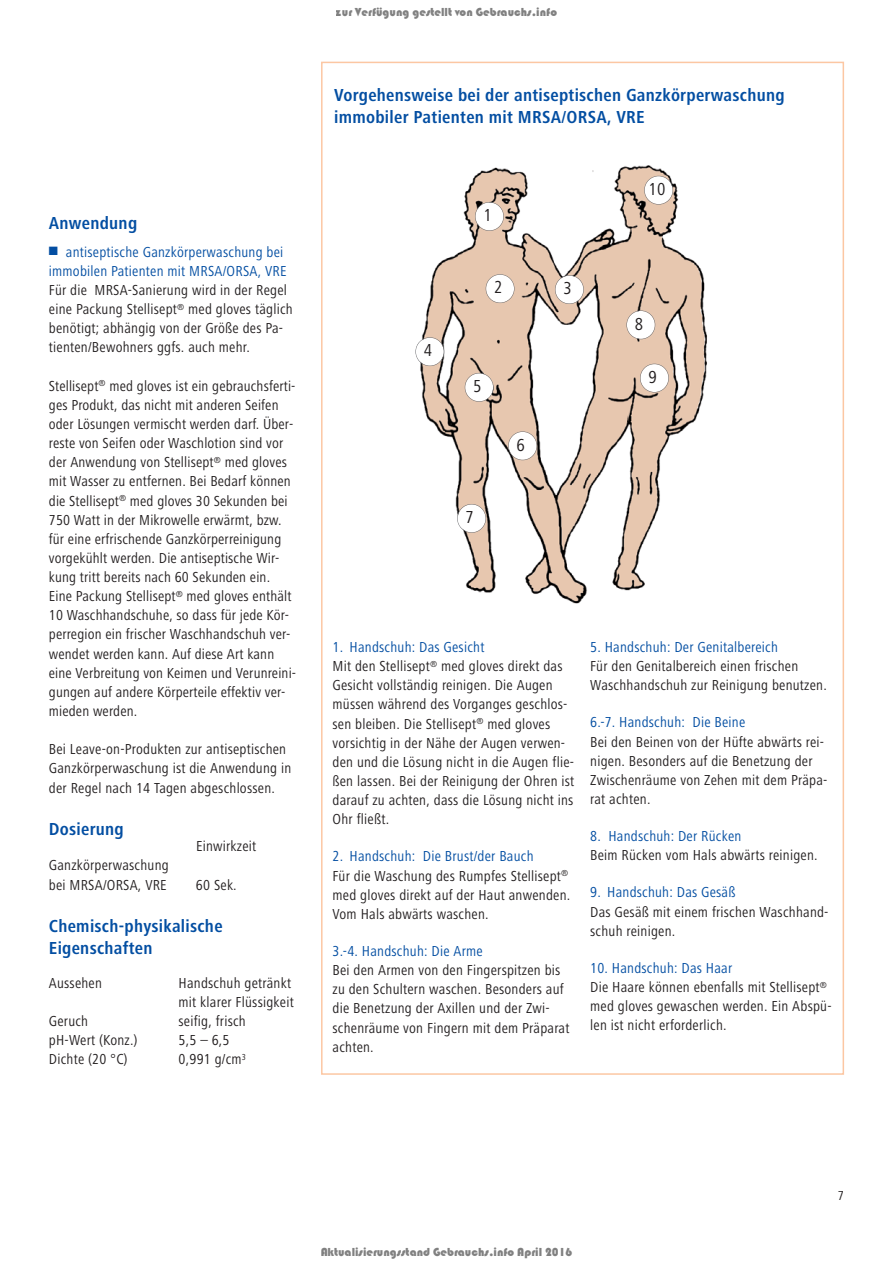
<style>
.page{position:relative;width:893px;height:1263px;background:#fff}
.page>*{position:absolute;margin:0;border:0;box-sizing:border-box;transform-origin:0 0}
.t1{font:700 18px/22.2px "Hartmann";letter-spacing:.015em;color:#034ea2}
.t2{font:18px "Hartmann";color:#231f20}
.t3{font:15px/19.2px "Hartmann";letter-spacing:.015em;color:#231f20}
.t4{font:15px/19.2px "Hartmann";letter-spacing:.015em;color:#034ea2}
.t5{font:13.5px "Hartmann";color:#231f20}
.t6{font:12px "Bauhaus 93";color:rgb(0 0 0/.5)}
.s1{color:#034ea2}
</style>
<div class="page">
<img style="left:417px;top:165px;width:290px;height:439px">
<img style="left:606px;top:411px;width:101px;height:11px">
<div style="left:475px;top:202px;width:28px;height:28px;background:#fff;border-radius:50%"></div>
<div style="left:475px;top:202px;width:29px;height:29px;border:1px solid #77787b;border-radius:50%"></div>
<div style="left:486px;top:275px;width:28px;height:28px;background:#fff;border-radius:50%"></div>
<div style="left:486px;top:274px;width:29px;height:29px;border:1px solid #77787b;border-radius:50%"></div>
<div style="left:416px;top:338px;width:28px;height:28px;background:#fff;border-radius:50%"></div>
<div style="left:415px;top:337px;width:29px;height:29px;border:1px solid #77787b;border-radius:50%"></div>
<div style="left:465px;top:373px;width:28px;height:28px;background:#fff;border-radius:50%"></div>
<div style="left:465px;top:373px;width:29px;height:29px;border:1px solid #77787b;border-radius:50%"></div>
<div style="left:509px;top:432px;width:27px;height:28px;background:#fff;border-radius:50%"></div>
<div style="left:508px;top:431px;width:29px;height:29px;border:1px solid #77787b;border-radius:50%"></div>
<div style="left:458px;top:504px;width:28px;height:28px;background:#fff;border-radius:50%"></div>
<div style="left:457px;top:504px;width:29px;height:29px;border:1px solid #77787b;border-radius:50%"></div>
<div style="left:640px;top:364px;width:28px;height:28px;background:#fff;border-radius:50%"></div>
<div style="left:640px;top:364px;width:29px;height:29px;border:1px solid #77787b;border-radius:50%"></div>
<div style="left:627px;top:311px;width:28px;height:28px;background:#fff;border-radius:50%"></div>
<div style="left:626px;top:310px;width:29px;height:29px;border:1px solid #77787b;border-radius:50%"></div>
<div style="left:555px;top:276px;width:28px;height:28px;background:#fff;border-radius:50%"></div>
<div style="left:555px;top:275px;width:29px;height:29px;border:1px solid #77787b;border-radius:50%"></div>
<div style="left:645px;top:176px;width:27px;height:28px;background:#fff;border-radius:50%"></div>
<div style="left:644px;top:176px;width:29px;height:29px;border:1px solid #77787b;border-radius:50%"></div>
<p class="t1" style="left:49px;top:213px;width:90px">Anwendung</p>
<p class="t4" style="left:49px;top:243px;width:239px">■ antiseptische Ganzkörperwaschung bei immobilen Patienten mit MRSA/ORSA, VRE</p>
<p class="t3" style="left:49px;top:282px;width:245px">Für die MRSA-Sanierung wird in der Regel eine Packung Stellisept<sup>®</sup> med gloves täglich benötigt; abhängig von der Größe des Pa&shy;tienten/Bewohners ggfs. auch mehr.</p>
<p class="t3" style="left:49px;top:377px;width:249px">Stellisept<sup>®</sup> med gloves ist ein gebrauchsferti&shy;ges Produkt, das nicht mit anderen Seifen oder Lösungen vermischt werden darf. Über&shy;reste von Seifen oder Waschlotion sind vor der Anwendung von Stellisept<sup>®</sup> med gloves mit Wasser zu entfernen. Bei Bedarf können die Stellisept<sup>®</sup> med gloves 30 Sekunden bei 750 Watt in der Mikrowelle erwärmt, bzw. für eine erfrischende Ganzkörperreinigung vorgekühlt werden. Die antiseptische Wir&shy;kung tritt bereits nach 60 Sekunden ein.<br>Eine Packung Stellisept<sup>®</sup> med gloves enthält 10 Waschhandschuhe, so dass für jede Kör&shy;perregion ein frischer Waschhandschuh ver&shy;wendet werden kann. Auf diese Art kann eine Verbreitung von Keimen und Verunreini&shy;gungen auf andere Körperteile effektiv ver&shy;mieden werden.</p>
<p class="t3" style="left:49px;top:741px;width:244px">Bei Leave-on-Produkten zur antiseptischen<br>Ganzkörperwaschung ist die Anwendung in der Regel nach 14 Tagen abgeschlossen.</p>
<p class="t1" style="left:49px;top:820px;width:76px">Dosierung</p>
<p class="t3" style="left:196px;top:838px;width:62px">Einwirkzeit</p>
<p class="t3" style="left:49px;top:857px;width:121px">Ganzkörperwaschung bei MRSA/ORSA, VRE</p>
<p class="t3" style="left:196px;top:876px;width:42px">60 Sek.</p>
<p class="t1" style="left:49px;top:917px;width:175px;line-height:21.6px">Chemisch-physikalische<br>Eigenschaften</p>
<p class="t3" style="left:49px;top:974px;width:55px">Aussehen</p>
<p class="t3" style="left:179px;top:974px;width:117px">Handschuh getränkt mit klarer Flüssigkeit</p>
<p class="t3" style="left:49px;top:1013px;width:41px">Geruch</p>
<p class="t3" style="left:179px;top:1013px;width:69px">seifig, frisch</p>
<p class="t3" style="left:49px;top:1032px;width:90px">pH-Wert (Konz.)</p>
<p class="t3" style="left:179px;top:1032px;width:53px">5,5 – 6,5</p>
<p class="t3" style="left:49px;top:1051px;width:80px">Dichte (20 °C)</p>
<p class="t3" style="left:179px;top:1051px;width:69px">0,991 g/cm<sup>3</sup></p>
<p class="t6" style="left:336px;top:6px;width:223px">zur Verfügung gestellt von Gebrauchs.info</p>
<p class="t1" style="left:334px;top:85px;width:452px">Vorgehensweise bei der antiseptischen Ganzkörperwaschung immobiler Patienten mit MRSA/ORSA, VRE</p>
<p class="t2" style="left:424px;top:343px;width:10px">4</p>
<p class="t2" style="left:483px;top:208px;width:10px">1</p>
<p class="t2" style="left:494px;top:280px;width:10px">2</p>
<p class="t2" style="left:473px;top:379px;width:10px">5</p>
<p class="t2" style="left:466px;top:510px;width:10px">7</p>
<p class="t2" style="left:517px;top:438px;width:10px">6</p>
<p class="t2" style="left:563px;top:281px;width:10px">3</p>
<p class="t2" style="left:648px;top:182px;width:18px">10</p>
<p class="t2" style="left:635px;top:317px;width:10px">8</p>
<p class="t2" style="left:648px;top:370px;width:10px">9</p>
<p class="t3" style="left:333px;top:639px;width:243px"><span class="s1">1. Handschuh: Das Gesicht<br></span>Mit den Stellisept<sup>®</sup> med gloves direkt das Gesicht vollständig reinigen. Die Augen müssen während des Vorganges geschlos&shy;sen bleiben. Die Stellisept<sup>®</sup> med gloves vorsichtig in der Nähe der Augen verwen&shy;den und die Lösung nicht in die Augen flie&shy;ßen lassen. Bei der Reinigung der Ohren ist darauf zu achten, dass die Lösung nicht ins Ohr fließt.</p>
<p class="t3" style="left:333px;top:848px;width:239px"><span class="s1">2. Handschuh: Die Brust/der Bauch<br></span>Für die Waschung des Rumpfes Stellisept<sup>® </sup>med gloves direkt auf der Haut anwenden.<br>Vom Hals abwärts waschen.</p>
<p class="t4" style="left:333px;top:943px;width:152px">3.-4. Handschuh: Die Arme</p>
<p class="t3" style="left:333px;top:962px;width:238px">Bei den Armen von den Fingerspitzen bis zu den Schultern waschen. Besonders auf die Benetzung der Axillen und der Zwi&shy;schenräume von Fingern mit dem Präparat achten.</p>
<p class="t4" style="left:590px;top:639px;width:189px">5. Handschuh: Der Genitalbereich</p>
<p class="t3" style="left:590px;top:658px;width:238px">Für den Genitalbereich einen frischen<br>Waschhandschuh zur Reinigung benutzen.</p>
<p class="t4" style="left:590px;top:714px;width:157px">6.-7. Handschuh: Die Beine</p>
<p class="t3" style="left:590px;top:733px;width:239px">Bei den Beinen von der Hüfte abwärts rei&shy;nigen. Besonders auf die Benetzung der<br>Zwischenräume von Zehen mit dem Präpa&shy;rat achten.</p>
<p class="t4" style="left:590px;top:828px;width:153px">8. Handschuh: Der Rücken</p>
<p class="t3" style="left:590px;top:847px;width:229px">Beim Rücken vom Hals abwärts reinigen.</p>
<p class="t4" style="left:590px;top:884px;width:147px">9. Handschuh: Das Gesäß</p>
<p class="t3" style="left:590px;top:903px;width:240px">Das Gesäß mit einem frischen Waschhand&shy;schuh reinigen.</p>
<p class="t3" style="left:590px;top:959px;width:243px"><span class="s1">10. Handschuh: Das Haar<br></span>Die Haare können ebenfalls mit Stellisept<sup>® </sup>med gloves gewaschen werden. Ein Abspü&shy;len ist nicht erforderlich.</p>
<p class="t6" style="left:321px;top:1245px;width:253px">Aktualisierungsstand Gebrauchs.info April 2016</p>
<p class="t5" style="left:838px;top:1191px;width:8px">7</p>
</div>
